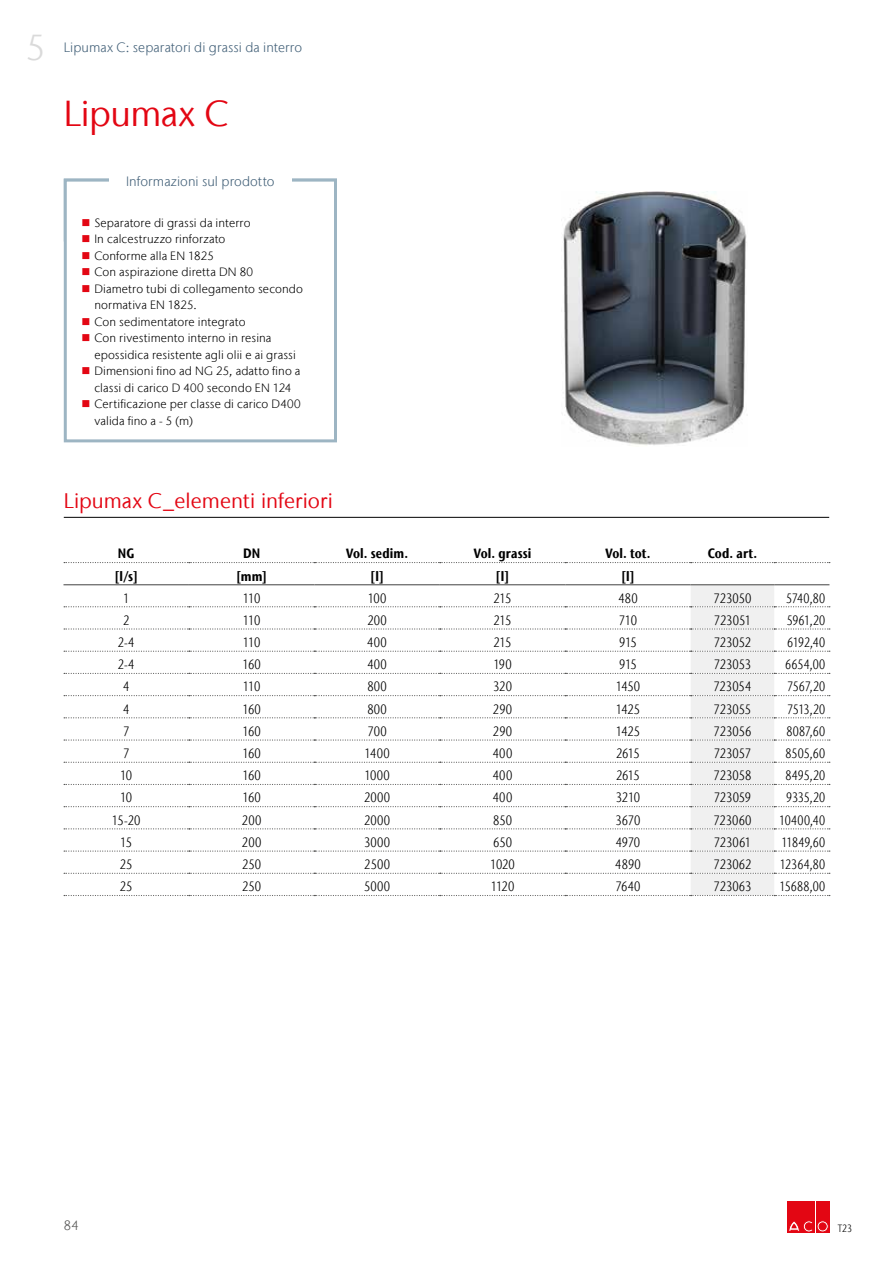
<style>
.page{position:relative;width:893px;height:1263px;background:#fff}
.page>*{position:absolute;margin:0;border:0;box-sizing:border-box;transform-origin:0 0}
.t1{font:36px "Stone Sans IIITC Com";letter-spacing:-.015em;color:#e30613}
.t2{font:300 36px "Stone Sans IIITC Com";color:#dadada}
.t3{font:21px "Stone Sans IIITC Com";color:#e30613}
.t4{font:300 condensed 13.5px "Stone Sans IIITC Com";color:#000}
.t5{font:300 condensed 13.5px "Stone Sans IIITC Com";color:#000;scale:.96 1}
.t6{font:300 13.5px "Stone Sans IIITC Com";letter-spacing:.005em;color:#415f77}
.t7{font:700 condensed 13.5px "Stone Sans IIITC Com";letter-spacing:.01em;color:#000}
.t8{font:300 13.5px "Stone Sans IIITC Com";color:#575756}
.t9{font:300 12px/16.5px "Stone Sans IIITC Com";letter-spacing:.01em;color:#000}
.t10{font:300 condensed 10.5px "Stone Sans IIITC Com";color:#000}
</style>
<div class="page">
<div style="left:788px;top:1201px;width:13px;height:32px;background:#e30613"></div>
<div style="left:802px;top:1201px;width:13px;height:32px;background:#e30613"></div>
<svg style="left:789px;top:1221px;width:24px;height:11px"></svg>
<div style="left:816px;top:1201px;width:13px;height:32px;background:#e30613"></div>
<div style="left:817px;top:1221px;width:11px;height:11px;border:1px solid #e30613;border-radius:50%"></div>
<div style="left:819px;top:1223px;width:7px;height:7px;border:1px solid #e30613;border-radius:50%"></div>
<hr style="left:64px;top:517px;width:765px;height:1px;background:#000">
<svg style="left:64px;top:562px;width:766px;height:1px"></svg>
<svg style="left:64px;top:585px;width:766px;height:311px"></svg>
<hr style="left:63px;top:584px;width:126px;height:1px;background:#575756">
<hr style="left:189px;top:584px;width:125px;height:1px;background:#575756">
<hr style="left:314px;top:584px;width:126px;height:1px;background:#575756">
<hr style="left:440px;top:584px;width:125px;height:1px;background:#575756">
<hr style="left:565px;top:584px;width:126px;height:1px;background:#575756">
<hr style="left:691px;top:584px;width:83px;height:1px;background:#575756">
<hr style="left:774px;top:584px;width:55px;height:1px;background:#575756">
<img style="left:563px;top:191px;width:185px;height:254px">
<div style="left:64px;top:179px;width:273px;height:263px;border:3px solid #9db5c3"></div>
<div style="left:109px;top:172px;width:183px;height:22px;background:#fff"></div>
<h1 class="t2" style="left:26px;top:25px;width:21px">5</h1>
<p class="t6" style="left:64px;top:39px;width:240px">Lipumax C: separatori di grassi da interro</p>
<h1 class="t1" style="left:64px;top:91px;width:167px">Lipumax C</h1>
<p class="t6" style="left:126px;top:173px;width:150px">Informazioni sul prodotto</p>
<p class="t9" style="left:94px;top:214px;width:210px">Separatore di grassi da interro<br>In calcestruzzo rinforzato<br>Conforme alla EN 1825<br>Con aspirazione diretta DN 80<br>Diametro tubi di collegamento secondo normativa EN 1825.<br>Con sedimentatore integrato<br>Con rivestimento interno in resina epossidica resistente agli olii e ai grassi<br>Dimensioni fino ad NG 25, adatto fino a classi di carico D 400 secondo EN 124<br>Certificazione per classe di carico D400 valida fino a - 5 (m)</p>
<h2 class="t3" style="left:64px;top:488px;width:271px">Lipumax C_elementi inferiori</h2>
<p class="t7" style="left:118px;top:545px;width:18px">NG</p>
<p class="t7" style="left:243px;top:545px;width:19px">DN</p>
<p class="t7" style="left:346px;top:545px;width:64px">Vol. sedim.</p>
<p class="t7" style="left:474px;top:545px;width:59px">Vol. grassi</p>
<p class="t7" style="left:605px;top:545px;width:47px">Vol. tot.</p>
<p class="t7" style="left:708px;top:545px;width:51px">Cod. art.</p>
<p class="t7" style="left:114px;top:567px;width:25px">[l/s]</p>
<p class="t7" style="left:236px;top:567px;width:33px">[mm]</p>
<p class="t7" style="left:370px;top:567px;width:15px">[l]</p>
<p class="t7" style="left:496px;top:567px;width:15px">[l]</p>
<p class="t7" style="left:621px;top:567px;width:15px">[l]</p>
<p class="t4" style="left:123px;top:590px;width:8px">1</p>
<p class="t4" style="left:243px;top:590px;width:19px">110</p>
<p class="t4" style="left:368px;top:590px;width:20px">100</p>
<p class="t4" style="left:494px;top:590px;width:19px">215</p>
<p class="t4" style="left:618px;top:590px;width:21px">480</p>
<p class="t4" style="left:713px;top:590px;width:39px">723050</p>
<p class="t5" style="left:786px;top:590px;width:42px">5740,80</p>
<p class="t4" style="left:123px;top:612px;width:8px">2</p>
<p class="t4" style="left:243px;top:612px;width:19px">110</p>
<p class="t4" style="left:367px;top:612px;width:21px">200</p>
<p class="t4" style="left:494px;top:612px;width:19px">215</p>
<p class="t4" style="left:619px;top:612px;width:20px">710</p>
<p class="t4" style="left:714px;top:612px;width:39px">723051</p>
<p class="t5" style="left:787px;top:612px;width:41px">5961,20</p>
<p class="t4" style="left:118px;top:634px;width:18px">2-4</p>
<p class="t4" style="left:243px;top:634px;width:19px">110</p>
<p class="t4" style="left:367px;top:634px;width:21px">400</p>
<p class="t4" style="left:494px;top:634px;width:19px">215</p>
<p class="t4" style="left:619px;top:634px;width:19px">915</p>
<p class="t4" style="left:714px;top:634px;width:39px">723052</p>
<p class="t5" style="left:787px;top:634px;width:41px">6192,40</p>
<p class="t4" style="left:118px;top:656px;width:18px">2-4</p>
<p class="t4" style="left:242px;top:656px;width:20px">160</p>
<p class="t4" style="left:367px;top:656px;width:21px">400</p>
<p class="t4" style="left:493px;top:656px;width:20px">190</p>
<p class="t4" style="left:619px;top:656px;width:19px">915</p>
<p class="t4" style="left:714px;top:656px;width:39px">723053</p>
<p class="t5" style="left:785px;top:656px;width:43px">6654,00</p>
<p class="t4" style="left:123px;top:678px;width:8px">4</p>
<p class="t4" style="left:243px;top:678px;width:19px">110</p>
<p class="t4" style="left:367px;top:678px;width:21px">800</p>
<p class="t4" style="left:493px;top:678px;width:20px">320</p>
<p class="t4" style="left:616px;top:678px;width:26px">1450</p>
<p class="t4" style="left:713px;top:678px;width:39px">723054</p>
<p class="t5" style="left:787px;top:678px;width:41px">7567,20</p>
<p class="t4" style="left:123px;top:701px;width:8px">4</p>
<p class="t4" style="left:242px;top:701px;width:20px">160</p>
<p class="t4" style="left:367px;top:701px;width:21px">800</p>
<p class="t4" style="left:493px;top:701px;width:21px">290</p>
<p class="t4" style="left:616px;top:701px;width:26px">1425</p>
<p class="t4" style="left:714px;top:701px;width:39px">723055</p>
<p class="t5" style="left:787px;top:701px;width:41px">7513,20</p>
<p class="t4" style="left:123px;top:723px;width:8px">7</p>
<p class="t4" style="left:242px;top:723px;width:20px">160</p>
<p class="t4" style="left:367px;top:723px;width:21px">700</p>
<p class="t4" style="left:493px;top:723px;width:21px">290</p>
<p class="t4" style="left:616px;top:723px;width:26px">1425</p>
<p class="t4" style="left:714px;top:723px;width:39px">723056</p>
<p class="t5" style="left:786px;top:723px;width:42px">8087,60</p>
<p class="t4" style="left:123px;top:745px;width:8px">7</p>
<p class="t4" style="left:242px;top:745px;width:20px">160</p>
<p class="t4" style="left:364px;top:745px;width:27px">1400</p>
<p class="t4" style="left:493px;top:745px;width:21px">400</p>
<p class="t4" style="left:616px;top:745px;width:25px">2615</p>
<p class="t4" style="left:714px;top:745px;width:39px">723057</p>
<p class="t5" style="left:785px;top:745px;width:43px">8505,60</p>
<p class="t4" style="left:120px;top:767px;width:14px">10</p>
<p class="t4" style="left:242px;top:767px;width:20px">160</p>
<p class="t4" style="left:364px;top:767px;width:27px">1000</p>
<p class="t4" style="left:493px;top:767px;width:21px">400</p>
<p class="t4" style="left:616px;top:767px;width:25px">2615</p>
<p class="t4" style="left:713px;top:767px;width:39px">723058</p>
<p class="t5" style="left:785px;top:767px;width:43px">8495,20</p>
<p class="t4" style="left:120px;top:789px;width:14px">10</p>
<p class="t4" style="left:242px;top:789px;width:20px">160</p>
<p class="t4" style="left:364px;top:789px;width:28px">2000</p>
<p class="t4" style="left:493px;top:789px;width:21px">400</p>
<p class="t4" style="left:616px;top:789px;width:26px">3210</p>
<p class="t4" style="left:714px;top:789px;width:39px">723059</p>
<p class="t5" style="left:786px;top:789px;width:42px">9335,20</p>
<p class="t4" style="left:112px;top:812px;width:30px">15-20</p>
<p class="t4" style="left:242px;top:812px;width:21px">200</p>
<p class="t4" style="left:364px;top:812px;width:28px">2000</p>
<p class="t4" style="left:493px;top:812px;width:21px">850</p>
<p class="t4" style="left:615px;top:812px;width:26px">3670</p>
<p class="t4" style="left:713px;top:812px;width:40px">723060</p>
<p class="t5" style="left:779px;top:812px;width:49px">10400,40</p>
<p class="t4" style="left:120px;top:834px;width:13px">15</p>
<p class="t4" style="left:242px;top:834px;width:21px">200</p>
<p class="t4" style="left:364px;top:834px;width:28px">3000</p>
<p class="t4" style="left:493px;top:834px;width:20px">650</p>
<p class="t4" style="left:616px;top:834px;width:26px">4970</p>
<p class="t4" style="left:714px;top:834px;width:39px">723061</p>
<p class="t5" style="left:782px;top:834px;width:47px">11849,60</p>
<p class="t4" style="left:120px;top:856px;width:14px">25</p>
<p class="t4" style="left:242px;top:856px;width:21px">250</p>
<p class="t4" style="left:364px;top:856px;width:27px">2500</p>
<p class="t4" style="left:490px;top:856px;width:26px">1020</p>
<p class="t4" style="left:615px;top:856px;width:27px">4890</p>
<p class="t4" style="left:713px;top:856px;width:39px">723062</p>
<p class="t5" style="left:780px;top:856px;width:49px">12364,80</p>
<p class="t4" style="left:120px;top:878px;width:14px">25</p>
<p class="t4" style="left:242px;top:878px;width:21px">250</p>
<p class="t4" style="left:364px;top:878px;width:28px">5000</p>
<p class="t4" style="left:491px;top:878px;width:25px">1120</p>
<p class="t4" style="left:615px;top:878px;width:27px">7640</p>
<p class="t4" style="left:713px;top:878px;width:39px">723063</p>
<p class="t5" style="left:779px;top:878px;width:49px">15688,00</p>
<p class="t8" style="left:64px;top:1217px;width:16px">84</p>
<p class="t10" style="left:838px;top:1221px;width:16px">T23</p>
</div>
